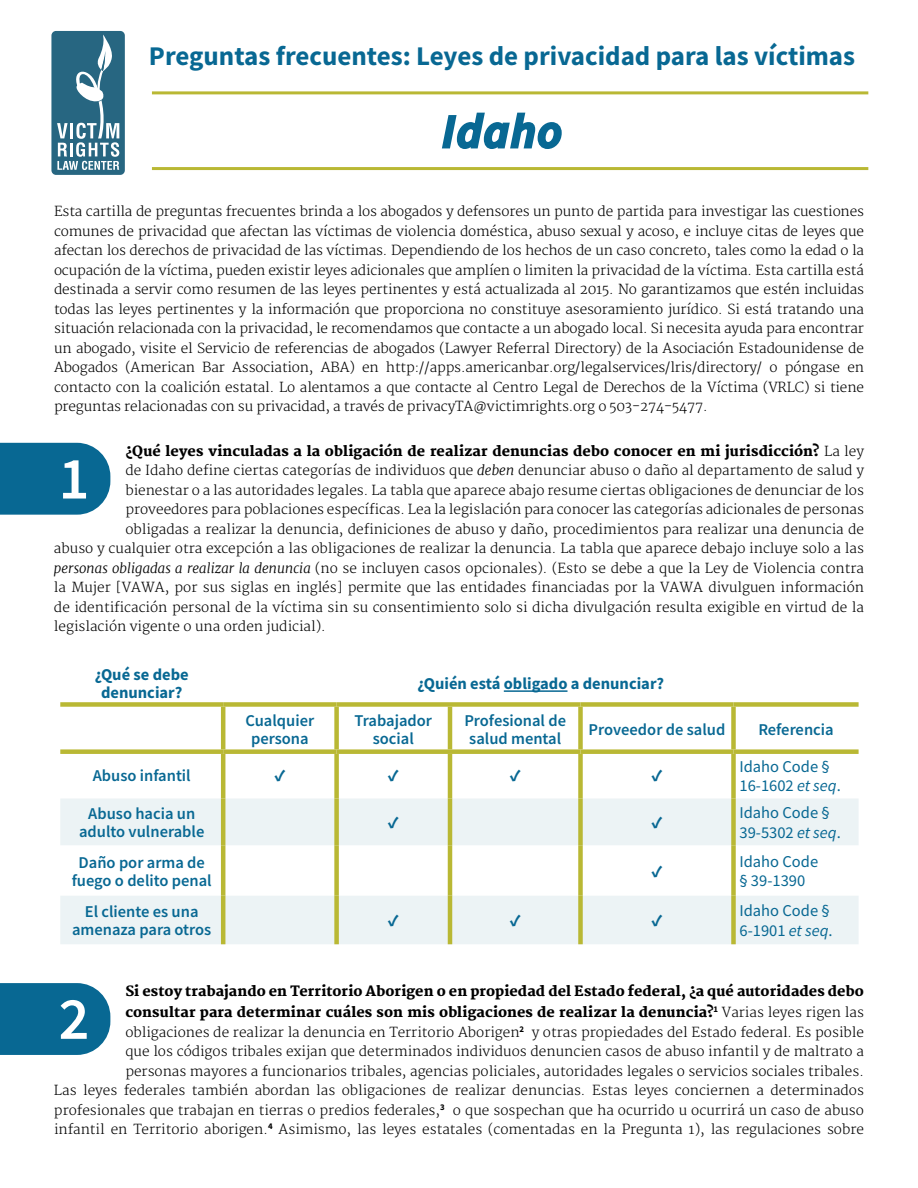
<style>
.page{position:relative;width:918px;height:1188px;background:#fff}
.page>*{position:absolute;margin:0;border:0;box-sizing:border-box;transform-origin:0 0}
.t1{font:italic 600 46.5px "Source Sans Pro";letter-spacing:.04em;color:#086893}
.t2{font:700 27px "Source Sans Pro";color:#086893}
.t3{font:600 16.5px/18px "Source Sans Pro";color:#086893;text-align:center}
.t4{font:16.5px/19.5px "Source Sans Pro";color:#086893}
.t5{font:700 16.5px/18px "Source Sans Pro";color:#086893;text-align:center}
.t6{font:900 16.5px "Source Sans Pro";color:#086893}
.t7{font:800 13.8px/21px "Merriweather";letter-spacing:.01em;color:#000}
.t8{font:300 13.5px/19.5px "Merriweather";color:#000;text-align:justify}
.s1{font-weight:300;font-size:13.5px}
.s2{font-style:italic}
</style>
<div class="page">
<svg style="left:0;top:443px;width:110px;height:72px;background:#23789f"></svg>
<svg style="left:60px;top:798px;width:799px;height:146px;fill:#ecf3f5"></svg>
<div style="left:60px;top:702px;width:163px;height:5px;background:#b9b834"></div>
<div style="left:223px;top:702px;width:114px;height:5px;background:#b9b834"></div>
<div style="left:337px;top:702px;width:113px;height:5px;background:#b9b834"></div>
<div style="left:450px;top:702px;width:130px;height:5px;background:#b9b834"></div>
<div style="left:580px;top:702px;width:154px;height:5px;background:#b9b834"></div>
<div style="left:734px;top:702px;width:125px;height:5px;background:#b9b834"></div>
<hr style="left:221px;top:707px;width:4px;height:42px;background:#b9b834">
<hr style="left:221px;top:754px;width:4px;height:44px;background:#b9b834">
<hr style="left:221px;top:798px;width:4px;height:47px;background:#b9b834">
<hr style="left:221px;top:845px;width:4px;height:51px;background:#b9b834">
<hr style="left:221px;top:896px;width:4px;height:48px;background:#b9b834">
<div style="left:60px;top:749px;width:163px;height:5px;background:#b9b834"></div>
<div style="left:223px;top:749px;width:114px;height:5px;background:#b9b834"></div>
<div style="left:337px;top:749px;width:113px;height:5px;background:#b9b834"></div>
<div style="left:450px;top:749px;width:130px;height:5px;background:#b9b834"></div>
<div style="left:580px;top:749px;width:154px;height:5px;background:#b9b834"></div>
<div style="left:734px;top:749px;width:125px;height:5px;background:#b9b834"></div>
<div style="left:334px;top:707px;width:5px;height:42px;background:#b9b834"></div>
<div style="left:334px;top:754px;width:5px;height:44px;background:#b9b834"></div>
<div style="left:334px;top:798px;width:5px;height:47px;background:#b9b834"></div>
<div style="left:334px;top:845px;width:5px;height:51px;background:#b9b834"></div>
<div style="left:334px;top:896px;width:5px;height:48px;background:#b9b834"></div>
<hr style="left:448px;top:707px;width:4px;height:42px;background:#b9b834">
<hr style="left:448px;top:754px;width:4px;height:44px;background:#b9b834">
<hr style="left:448px;top:798px;width:4px;height:47px;background:#b9b834">
<hr style="left:448px;top:845px;width:4px;height:51px;background:#b9b834">
<hr style="left:448px;top:896px;width:4px;height:48px;background:#b9b834">
<div style="left:578px;top:707px;width:5px;height:42px;background:#b9b834"></div>
<div style="left:578px;top:754px;width:5px;height:44px;background:#b9b834"></div>
<div style="left:578px;top:798px;width:5px;height:47px;background:#b9b834"></div>
<div style="left:578px;top:845px;width:5px;height:51px;background:#b9b834"></div>
<div style="left:578px;top:896px;width:5px;height:48px;background:#b9b834"></div>
<div style="left:731px;top:707px;width:5px;height:42px;background:#b9b834"></div>
<div style="left:731px;top:754px;width:5px;height:44px;background:#b9b834"></div>
<div style="left:731px;top:798px;width:5px;height:47px;background:#b9b834"></div>
<div style="left:731px;top:845px;width:5px;height:51px;background:#b9b834"></div>
<div style="left:731px;top:896px;width:5px;height:48px;background:#b9b834"></div>
<hr style="left:504px;top:690px;width:64px;height:2px;background:#086893">
<hr style="left:152px;top:167px;width:716px;height:3px;background:#b9b834">
<hr style="left:152px;top:91px;width:716px;height:3px;background:#b9b834">
<svg style="left:442px;top:112px;width:120px;height:37px"></svg>
<div style="left:51px;top:31px;width:74px;height:144px;background:#276681;border-radius:5px"></div>
<svg style="left:57px;top:34px;width:62px;height:136px"></svg>
<svg style="left:0;top:983px;width:110px;height:72px;background:#25799f"></svg>
<h2 class="t2" style="left:149px;top:38px;width:708px">Preguntas frecuentes: Leyes de privacidad para las víctimas</h2>
<h1 class="t1" style="left:442px;top:101px;width:121px">Idaho</h1>
<p class="t8" style="left:54px;top:202px;width:812px">Esta cartilla de preguntas frecuentes brinda a los abogados y defensores un punto de partida para investigar las cuestiones comunes de privacidad que afectan las víctimas de violencia doméstica, abuso sexual y acoso, e incluye citas de leyes que afectan los derechos de privacidad de las víctimas. Dependiendo de los hechos de un caso concreto, tales como la edad o la ocupación de la víctima, pueden existir leyes adicionales que amplíen o limiten la privacidad de la víctima. Esta cartilla está destinada a servir como resumen de las leyes pertinentes y está actualizada al 2015. No garantizamos que estén incluidas todas las leyes pertinentes y la información que proporciona no constituye asesoramiento jurídico. Si está tratando una situación relacionada con la privacidad, le recomendamos que contacte a un abogado local. Si necesita ayuda para encontrar un abogado, visite el Servicio de referencias de abogados (Lawyer Referral Directory) de la Asociación Estadounidense de Abogados (American Bar Association, ABA) en http://apps.americanbar.org/legalservices/lris/directory/ o póngase en contacto con la coalición estatal. Lo alentamos a que contacte al Centro Legal de Derechos de la Víctima (VRLC) si tiene preguntas relacionadas con su privacidad, a través de privacyTA@victimrights.org o 503-274-5477.</p>
<p class="t7" style="left:125px;top:441px;width:740px">¿Qué leyes vinculadas a la obligación de realizar denuncias debo conocer en mi jurisdicción? <span class="s1">La ley</span></p>
<p class="t8" style="left:125px;top:461px;width:740px">de Idaho define ciertas categorías de individuos que <span class="s2">deben</span> denunciar abuso o daño al departamento de salud y</p>
<p class="t8" style="left:125px;top:481px;width:740px">bienestar o a las autoridades legales. La tabla que aparece abajo resume ciertas obligaciones de denunciar de los</p>
<p class="t8" style="left:125px;top:500px;width:740px">proveedores para poblaciones específicas. Lea la legislación para conocer las categorías adicionales de personas</p>
<p class="t8" style="left:125px;top:520px;width:740px">obligadas a realizar la denuncia, definiciones de abuso y daño, procedimientos para realizar una denuncia de</p>
<p class="t8" style="left:54px;top:539px;width:812px">abuso y cualquier otra excepción a las obligaciones de realizar la denuncia. La tabla que aparece debajo incluye solo a las</p>
<p class="t8" style="left:54px;top:559px;width:812px"><span class="s2">personas obligadas a realizar la denuncia</span> (no se incluyen casos opcionales). (Esto se debe a que la Ley de Violencia contra</p>
<p class="t8" style="left:54px;top:578px;width:812px">la Mujer [VAWA, por sus siglas en inglés] permite que las entidades financiadas por la VAWA divulguen información</p>
<p class="t8" style="left:54px;top:598px;width:812px">de identificación personal de la víctima sin su consentimiento solo si dicha divulgación resulta exigible en virtud de la</p>
<p class="t8" style="left:54px;top:617px;width:273px">legislación vigente o una orden judicial).</p>
<p class="t5" style="left:95px;top:666px;width:95px">¿Qué se debe denunciar?</p>
<p class="t5" style="left:418px;top:675px;width:248px">¿Quién está obligado a denunciar?</p>
<p class="t3" style="left:245px;top:712px;width:70px">Cualquier persona</p>
<p class="t3" style="left:355px;top:712px;width:79px">Trabajador social</p>
<p class="t3" style="left:464px;top:712px;width:103px;text-align:left">Profesional de salud mental</p>
<p class="t3" style="left:589px;top:721px;width:138px">Proveedor de salud</p>
<p class="t3" style="left:758px;top:721px;width:77px">Referencia</p>
<p class="t3" style="left:93px;top:767px;width:100px">Abuso infantil</p>
<p class="t6" style="left:274px;top:764px;width:12px">✓</p>
<p class="t6" style="left:388px;top:764px;width:12px">✓</p>
<p class="t6" style="left:510px;top:764px;width:12px">✓</p>
<p class="t6" style="left:652px;top:764px;width:12px">✓</p>
<p class="t4" style="left:739px;top:756px;width:103px">Idaho Code §<br>16-1602 <span class="s2">et seq</span>.</p>
<p class="t3" style="left:79px;top:804px;width:127px">Abuso hacia un adulto vulnerable</p>
<p class="t6" style="left:388px;top:811px;width:12px">✓</p>
<p class="t6" style="left:652px;top:811px;width:12px">✓</p>
<p class="t4" style="left:739px;top:803px;width:103px">Idaho Code §<br>39-5302 <span class="s2">et seq</span>.</p>
<p class="t3" style="left:72px;top:853px;width:142px">Daño por arma de fuego o delito penal</p>
<p class="t6" style="left:652px;top:860px;width:12px">✓</p>
<p class="t4" style="left:739px;top:852px;width:80px">Idaho Code § 39-1390</p>
<p class="t3" style="left:72px;top:903px;width:141px">El cliente es una amenaza para otros</p>
<p class="t6" style="left:388px;top:909px;width:12px">✓</p>
<p class="t6" style="left:510px;top:909px;width:12px">✓</p>
<p class="t6" style="left:652px;top:909px;width:12px">✓</p>
<p class="t4" style="left:739px;top:901px;width:95px">Idaho Code §<br>6-1901 <span class="s2">et seq</span>.</p>
<p class="t7" style="left:125px;top:981px;width:740px">Si estoy trabajando en Territorio Aborigen o en propiedad del Estado federal, ¿a qué autoridades debo consultar para determinar cuáles son mis obligaciones de realizar la denuncia?<sup>1</sup> <span class="s1">Varias leyes rigen las</span></p>
<p class="t8" style="left:54px;top:1023px;width:812px;text-align:right">obligaciones de realizar la denuncia en Territorio Aborigen<sup>2</sup> y otras propiedades del Estado federal. Es posible<br>que los códigos tribales exijan que determinados individuos denuncien casos de abuso infantil y de maltrato a<br>personas mayores a funcionarios tribales, agencias policiales, autoridades legales o servicios sociales tribales.<br>Las leyes federales también abordan las obligaciones de realizar denuncias. Estas leyes conciernen a determinados profesionales que trabajan en tierras o predios federales,<sup>3</sup> o que sospechan que ha ocurrido u ocurrirá un caso de abuso infantil en Territorio aborigen.<sup>4</sup> Asimismo, las leyes estatales (comentadas en la Pregunta 1), las regulaciones sobre</p>
</div>
